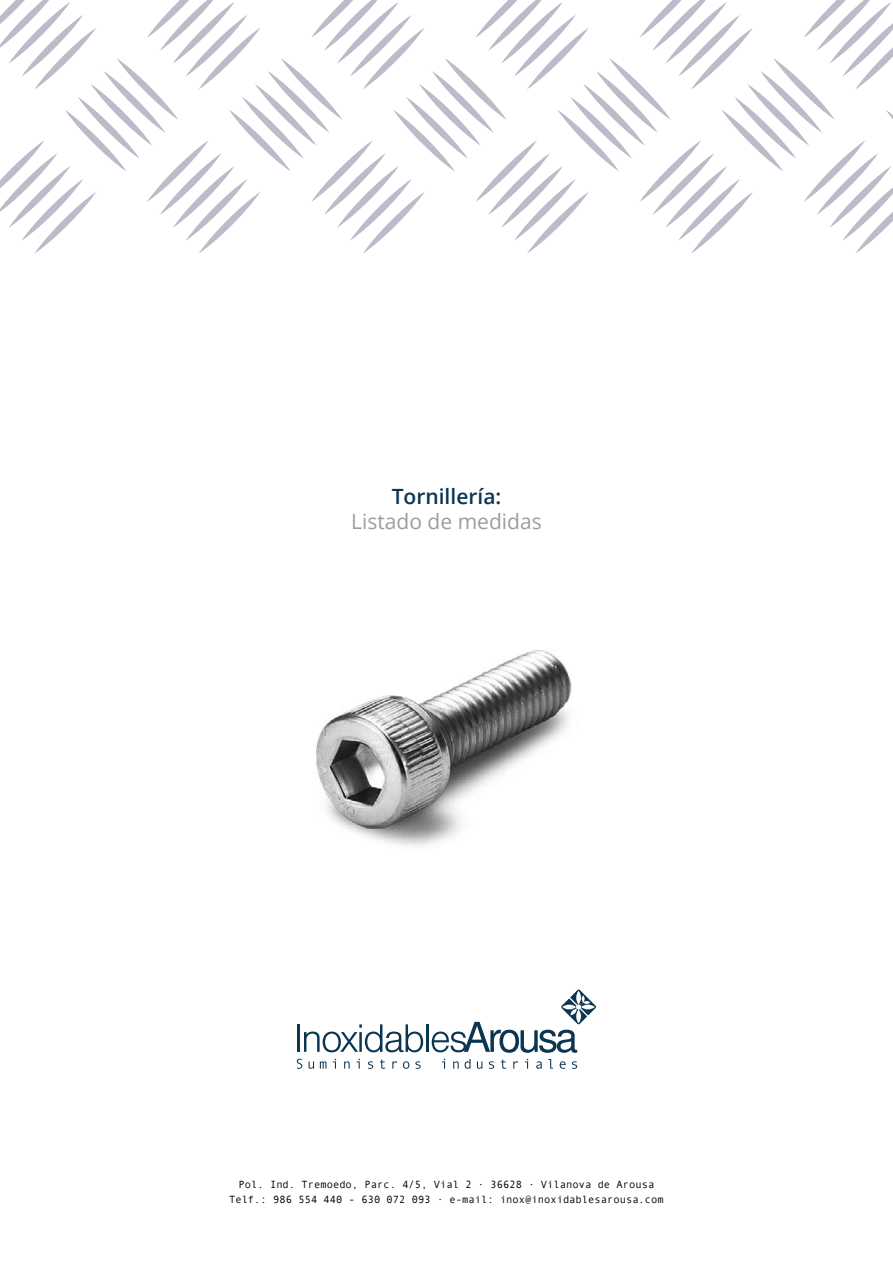
<style>
.page{position:relative;width:893px;height:1263px;background:#fff}
.page>*{position:absolute;margin:0;border:0;box-sizing:border-box;transform-origin:0 0}
.t1{font:21px "Open Sans";color:#9d9d9c}
.t2{font:600 21px "Open Sans";color:#0c3552}
.t3{font:10.5px/15px "Andale Mono";color:#000;text-align:center}
</style>
<div class="page">
<img style="left:316px;top:650px;width:256px;height:196px">
<svg style="left:0;top:0;width:893px;height:254px"></svg>
<hr style="left:297px;top:1024px;width:3px;height:28px;background:#0c3551">
<svg style="left:304px;top:1024px;width:119px;height:28px"></svg>
<hr style="left:426px;top:1024px;width:3px;height:28px;background:#0c3551">
<svg style="left:297px;top:1059px;width:5px;height:10px"></svg>
<svg style="left:309px;top:1061px;width:5px;height:8px"></svg>
<svg style="left:320px;top:1061px;width:6px;height:8px"></svg>
<svg style="left:333px;top:1059px;width:3px;height:10px"></svg>
<svg style="left:344px;top:1061px;width:6px;height:8px"></svg>
<svg style="left:357px;top:1059px;width:3px;height:10px"></svg>
<svg style="left:368px;top:1061px;width:5px;height:8px"></svg>
<svg style="left:380px;top:1059px;width:5px;height:10px"></svg>
<svg style="left:392px;top:1061px;width:5px;height:8px"></svg>
<svg style="left:403px;top:1061px;width:6px;height:8px"></svg>
<svg style="left:415px;top:1061px;width:6px;height:8px"></svg>
<svg style="left:442px;top:1059px;width:3px;height:10px"></svg>
<svg style="left:453px;top:1061px;width:6px;height:8px"></svg>
<svg style="left:465px;top:1059px;width:6px;height:10px"></svg>
<svg style="left:477px;top:1061px;width:5px;height:8px"></svg>
<svg style="left:489px;top:1061px;width:5px;height:8px"></svg>
<svg style="left:501px;top:1059px;width:5px;height:10px"></svg>
<svg style="left:513px;top:1061px;width:5px;height:8px"></svg>
<svg style="left:525px;top:1059px;width:3px;height:10px"></svg>
<svg style="left:536px;top:1061px;width:6px;height:8px"></svg>
<svg style="left:548px;top:1059px;width:5px;height:10px"></svg>
<svg style="left:560px;top:1061px;width:6px;height:8px"></svg>
<svg style="left:572px;top:1061px;width:5px;height:8px"></svg>
<svg style="left:432px;top:989px;width:164px;height:64px"></svg>
<h1 class="t2" style="left:392px;top:482px;width:111px">Tornillería:</h1>
<h1 class="t1" style="left:351px;top:507px;width:192px">Listado de medidas</h1>
<p class="t3" style="left:229px;top:1177px;width:436px">Pol. Ind. Tremoedo, Parc. 4/5, Vial 2 · 36628 · Vilanova de Arousa<br>Telf.: 986 554 440 - 630 072 093 · e-mail: inox@inoxidablesarousa.com</p>
</div>
